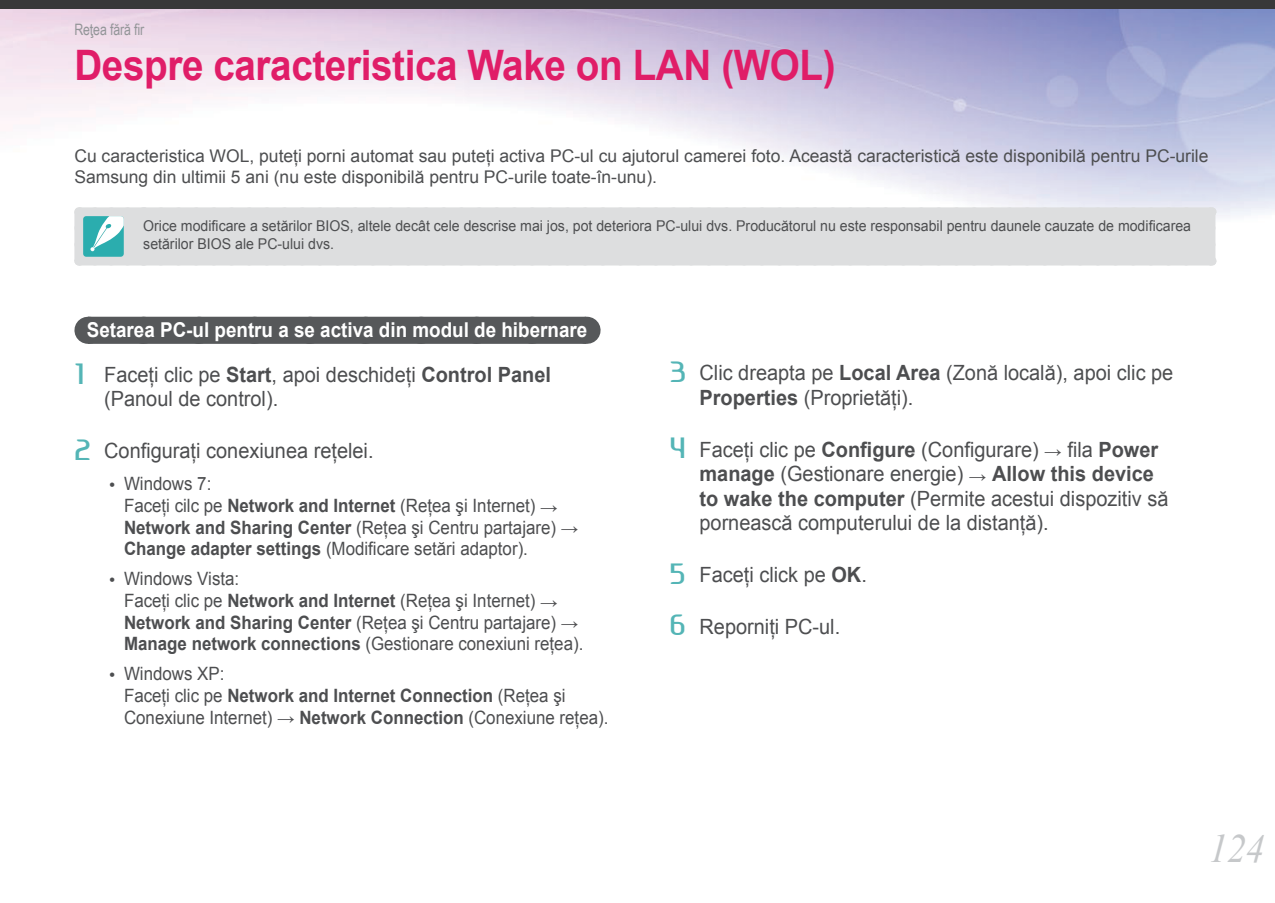
<style>
.page{position:relative;width:1275px;height:903px;background:#fff}
.page>*{position:absolute;margin:0;border:0;box-sizing:border-box;transform-origin:0 0}
.t1{font:700 42px "Arial";letter-spacing:-.01em;color:#e01d68;scale:.92 1}
.t2{font:italic 40.25px "Times New Roman";color:#c6c8ca;scale:.95 1}
.t3{font:21px/24.5px "Arial";color:#4d4e50;scale:.95 1}
.t4{font:700 20.47px "Arial";color:#fff;scale:.92 1}
.t5{font:18.38px/21.9px "Arial";color:#4d4e50;scale:.92 1}
.t6{font:17.5px/21px "Arial";color:#4d4e50}
.t7{font:15.75px "Arial Narrow";letter-spacing:-.01em;color:#939598;scale:.96 1}
.t8{font:14.88px/18.4px "Arial";color:#4d4e50;scale:.95 1}
.s1{font-family:"Ageonebold";font-size:26.25px;color:#54b5b6}
.s2{font-weight:700}
.s3{font-size:17.5px}
</style>
<div class="page">
<div style="left:0;top:0;width:1275px;height:9px;background:#383839"></div>
<div style="left:83px;top:216px;width:1124px;height:41px;background:#dddedf"></div>
<div style="left:79px;top:207px;width:64px;height:9px;background:#dddedf"></div>
<div style="left:74px;top:212px;width:9px;height:49px;background:#dddedf"></div>
<div style="left:1207px;top:212px;width:8px;height:49px;background:#dddedf"></div>
<div style="left:79px;top:257px;width:64px;height:8px;background:#dddedf"></div>
<div style="left:143px;top:257px;width:1068px;height:8px;background:#dddedf"></div>
<svg style="left:74px;top:207px;width:9px;height:36px"></svg>
<div style="left:161px;top:207px;width:1054px;height:38px;background:#dddedf"></div>
<div style="left:83px;top:216px;width:41px;height:41px;background:#2badae;border-radius:3px"></div>
<svg style="left:90px;top:207px;width:45px;height:44px"></svg>
<div style="left:88px;top:317px;width:498px;height:27px;background:#56585a"></div>
<svg style="left:146px;top:343px;width:412px;height:1px"></svg>
<svg style="left:586px;top:317px;width:1px;height:27px"></svg>
<p class="t7" style="left:74px;top:20px;width:74px">Reţea fără fir</p>
<h1 class="t1" style="left:74px;top:42px;width:829px">Despre caracteristica Wake on LAN (WOL)</h1>
<p class="t6" style="left:74px;top:145px;width:1136px">Cu caracteristica WOL, puteţi porni automat sau puteţi activa PC-ul cu ajutorul camerei foto. Această caracteristică este disponibilă pentru PC-urile<br>Samsung din ultimii 5 ani (nu este disponibilă pentru PC-urile toate-în-unu).</p>
<p class="t8" style="left:143px;top:216px;width:1104px">Orice modificare a setărilor BIOS, altele decât cele descrise mai jos, pot deteriora PC-ului dvs. Producătorul nu este responsabil pentru daunele cauzate de modificarea setărilor BIOS ale PC-ului dvs.</p>
<p class="t4" style="left:87px;top:319px;width:545px">Setarea PC-ul pentru a se activa din modul de hibernare</p>
<p class="t3" style="left:104px;top:362px;width:472px;text-indent:-30px"><span class="s1">1</span> Faceţi clic pe <span class="s2">Start</span>, apoi deschideţi <span class="s2">Control Panel </span>(Panoul de control).</p>
<p class="t3" style="left:74px;top:438px;width:316px"><span class="s1">2</span> Configuraţi conexiunea reţelei.</p>
<p class="t5" style="left:124px;top:472px;width:495px;text-indent:-15px"><span class="s3">•</span> Windows 7:<br>Faceţi cilc pe <span class="s2">Network and Internet</span> (Reţea şi Internet) <span class="s3">→ </span><span class="s2">Network and Sharing Center</span> (Reţea şi Centru partajare) <span class="s3">→ </span><span class="s2">Change adapter settings</span> (Modificare setări adaptor).</p>
<p class="t5" style="left:124px;top:567px;width:501px;text-indent:-15px"><span class="s3">•</span> Windows Vista:<br>Faceţi clic pe <span class="s2">Network and Internet</span> (Reţea şi Internet) <span class="s3">→ </span><span class="s2">Network and Sharing Center</span> (Reţea şi Centru partajare) <span class="s3">→ </span><span class="s2">Manage network connections</span> (Gestionare conexiuni reţea).</p>
<p class="t5" style="left:124px;top:662px;width:528px;text-indent:-15px"><span class="s3">•</span> Windows XP:<br>Faceţi clic pe <span class="s2">Network and Internet Connection</span> (Reţea şi<br>Conexiune Internet) <span class="s3">→</span> <span class="s2">Network Connection</span> (Conexiune reţea).</p>
<p class="t3" style="left:699px;top:361px;width:500px;text-indent:-30px"><span class="s1">3</span> Clic dreapta pe <span class="s2">Local Area</span> (Zonă locală), apoi clic pe<br><span class="s2">Properties</span> (Proprietăţi).</p>
<p class="t3" style="left:699px;top:437px;width:495px;text-indent:-30px"><span class="s1">4</span> Faceţi clic pe <span class="s2">Configure</span> (Configurare) <span class="s3">→</span> fila <span class="s2">Power manage</span> (Gestionare energie) <span class="s3">→</span> <span class="s2">Allow this device to wake the computer</span> (Permite acestui dispozitiv să pornească computerului de la distanţă).</p>
<p class="t3" style="left:670px;top:562px;width:209px"><span class="s1">5</span> Faceţi click pe <span class="s2">OK</span>.</p>
<p class="t3" style="left:670px;top:614px;width:181px"><span class="s1">6</span> Reporniţi PC-ul.</p>
<h2 class="t2" style="left:1209px;top:826px;width:60px">124</h2>
</div>
